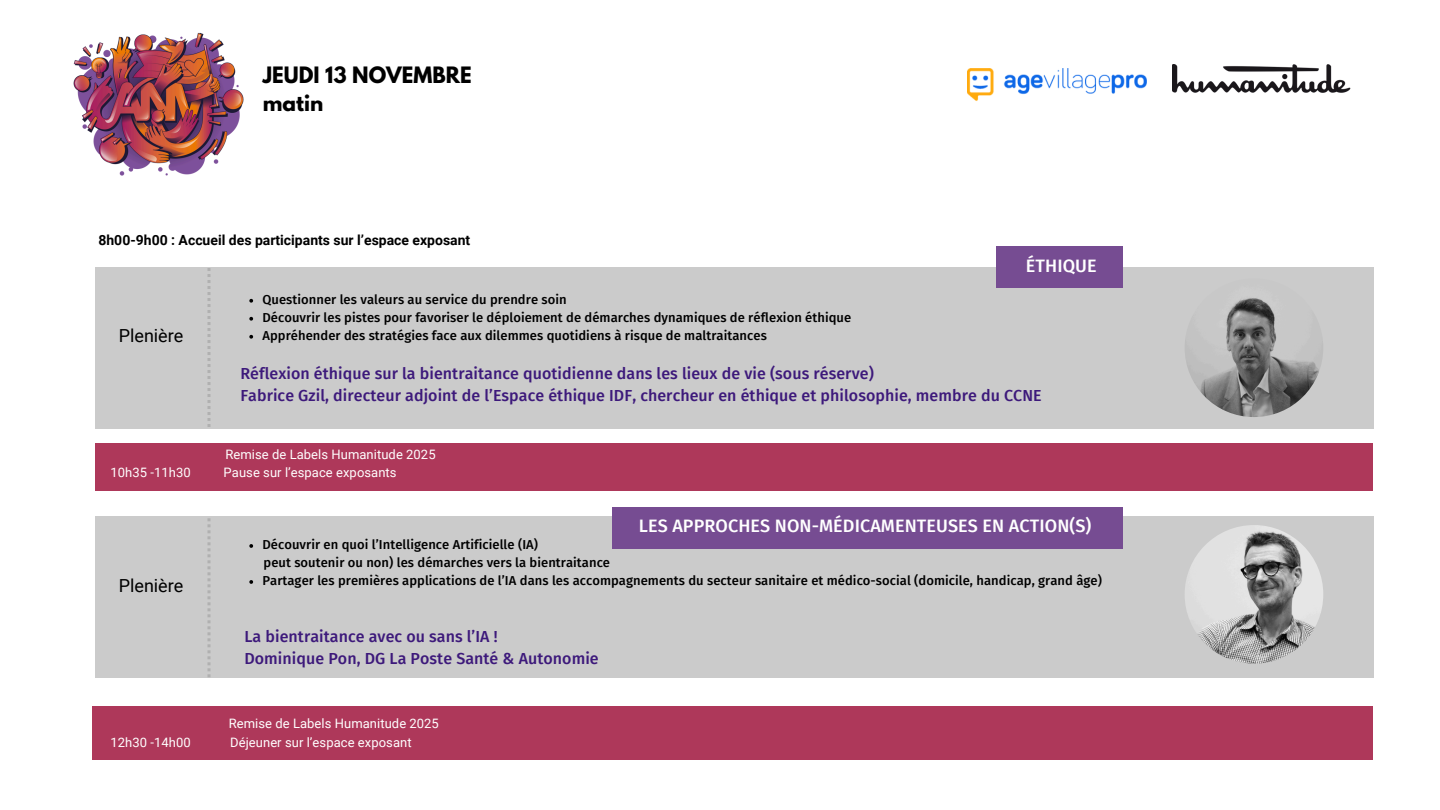
<style>
.page{position:relative;width:1440px;height:810px;background:#fff}
.page>*{position:absolute;margin:0;border:0;box-sizing:border-box;transform-origin:0 0}
.t1{font:700 20px/27.8px "League Spartan";color:#000}
.t2{font:500 18px "Fira Sans";letter-spacing:.005em;color:#fff}
.t3{font:18px "Roboto";color:#000}
.t4{font:500 16px/21.8px "Fira Sans";letter-spacing:.005em;color:#3d197b}
.t5{font:700 14px "Roboto";color:#000}
.t6{font:500 13px "Fira Sans";letter-spacing:.005em;color:#000}
.t7{font:13px "Roboto";letter-spacing:.005em;color:#fff}
</style>
<div class="page">
<div style="left:95px;top:267px;width:1278px;height:161px;background:#cbcbcb"></div>
<img style="left:1185px;top:278px;width:138px;height:139px;border-radius:50%">
<div style="left:996px;top:246px;width:127px;height:42px;background:#764c92"></div>
<div style="left:95px;top:516px;width:1278px;height:161px;background:#cbcbcb"></div>
<div style="left:95px;top:443px;width:1278px;height:48px;background:#ae385a"></div>
<div style="left:613px;top:507px;width:510px;height:42px;background:#764c92"></div>
<svg style="left:249px;top:544px;width:4px;height:4px"></svg>
<svg style="left:249px;top:580px;width:4px;height:4px"></svg>
<div style="left:93px;top:706px;width:1280px;height:54px;background:#ae385a"></div>
<img style="left:73px;top:32px;width:171px;height:144px">
<img style="left:968px;top:69px;width:178px;height:32px">
<img style="left:1172px;top:64px;width:179px;height:29px">
<svg style="left:249px;top:299px;width:4px;height:4px"></svg>
<svg style="left:249px;top:317px;width:4px;height:4px"></svg>
<svg style="left:249px;top:335px;width:4px;height:4px"></svg>
<svg style="left:207px;top:268px;width:3px;height:159px"></svg>
<svg style="left:207px;top:518px;width:3px;height:159px"></svg>
<img style="left:1185px;top:525px;width:138px;height:139px;border-radius:50%">
<h3 class="t1" style="left:263px;top:64px;width:210px">JEUDI 13 NOVEMBRE matin</h3>
<p class="t5" style="left:98px;top:232px;width:373px">8h00-9h00 : Accueil des participants sur l’espace exposant</p>
<p class="t2" style="left:1026px;top:255px;width:72px">ÉTHIQUE</p>
<h3 class="t3" style="left:119px;top:325px;width:66px">Plenière</h3>
<p class="t6" style="left:262px;top:292px;width:306px">Questionner les valeurs au service du prendre soin</p>
<p class="t6" style="left:262px;top:310px;width:590px">Découvrir les pistes pour favoriser le déploiement de démarches dynamiques de réflexion éthique</p>
<p class="t6" style="left:262px;top:328px;width:506px">Appréhender des stratégies face aux dilemmes quotidiens à risque de maltraitances</p>
<p class="t4" style="left:240px;top:363px;width:803px">Réflexion éthique sur la bientraitance quotidienne dans les lieux de vie (sous réserve)<br>Fabrice Gzil, directeur adjoint de l’Espace éthique IDF, chercheur en éthique et philosophie, membre du CCNE</p>
<h4 class="t7" style="left:225px;top:447px;width:212px">Remise de Labels Humanitude 2025</h4>
<p class="t7" style="left:111px;top:465px;width:82px">10h35 -11h30</p>
<p class="t7" style="left:224px;top:465px;width:174px">Pause sur l’espace exposants</p>
<h1 class="t2" style="left:639px;top:515px;width:454px">LES APPROCHES NON-MÉDICAMENTEUSES EN ACTION(S)</h1>
<p class="t3" style="left:119px;top:575px;width:66px">Plenière</p>
<h2 class="t6" style="left:262px;top:537px;width:277px">Découvrir en quoi l’Intelligence Artificielle (IA)</h2>
<p class="t6" style="left:264px;top:555px;width:348px">peut soutenir ou non) les démarches vers la bientraitance</p>
<p class="t6" style="left:262px;top:573px;width:841px">Partager les premières applications de l’IA dans les accompagnements du secteur sanitaire et médico-social (domicile, handicap, grand âge)</p>
<h5 class="t4" style="left:244px;top:626px;width:356px">La bientraitance avec ou sans l’IA !<br>Dominique Pon, DG La Poste Santé &amp; Autonomie</h5>
<h5 class="t7" style="left:229px;top:716px;width:212px">Remise de Labels Humanitude 2025</h5>
<p class="t7" style="left:111px;top:735px;width:82px">12h30 -14h00</p>
<p class="t7" style="left:230px;top:735px;width:183px">Déjeuner sur l’espace exposant</p>
</div>
